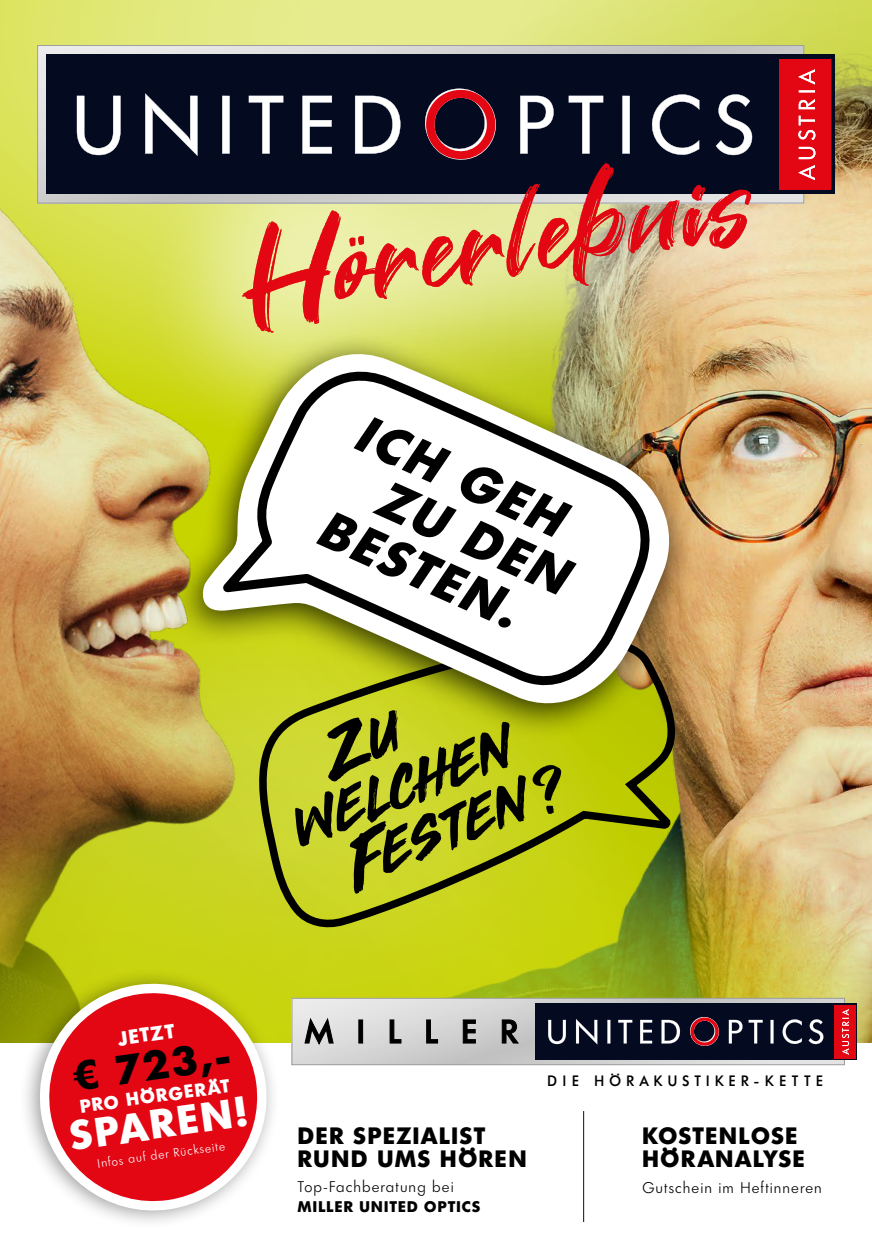
<style>
.page{position:relative;width:872px;height:1255px;background:#fff}
.page>*{position:absolute;margin:0;border:0;box-sizing:border-box;transform-origin:0 0}
.t1{font:136.8px "Great Sejagad";color:#e30613}
.t2{font:italic 800 51px "Limerick TS";color:#000}
.t3{font:800 39.9px "Limerick TS";color:#fff}
.t4{font:800 39.9px "Limerick TS";color:#000}
.t5{font:800 22.95px/22.4px "Limerick TS";letter-spacing:.08em;color:#000}
.t6{font:800 19.5px "Limerick TS";color:#fff}
.t7{font:800 18px "Limerick TS";color:#fff}
.t8{font:300 15px "Limerick TS";letter-spacing:.075em;color:#000}
.t9{font:800 15px "Limerick TS";letter-spacing:.095em;color:#000}
.t10{font:500 14.55px "Limerick TS";letter-spacing:.38em;color:#000}
.t11{font:300 12px "Limerick TS";color:#fff}
.s1{font-size:126.15px}
</style>
<div class="page">
<img style="left:292px;top:0;width:580px;height:798px">
<img style="left:0;top:59px;width:169px;height:424px">
<img style="left:0;top:483px;width:253px;height:257px">
<img style="left:97px;top:8px;width:775px;height:465px">
<svg style="left:0;top:740px;width:253px;height:303px;background:#a89721"></svg>
<img style="left:173px;top:761px;width:695px;height:282px">
<svg style="left:39px;top:47px;width:763px;height:154px;background:#c8c9ca"></svg>
<div style="left:37px;top:45px;width:767px;height:158px;border:1px solid #9d9d9c"></div>
<div style="left:46px;top:55px;width:788px;height:139px;background:#040b21"></div>
<div style="left:779px;top:59px;width:51px;height:130px;background:#e30613"></div>
<svg style="left:425px;top:88px;width:71px;height:72px"></svg>
<svg style="left:77px;top:93px;width:255px;height:63px"></svg>
<svg style="left:355px;top:96px;width:45px;height:58px"></svg>
<svg style="left:520px;top:94px;width:179px;height:61px"></svg>
<svg style="left:716px;top:94px;width:37px;height:62px"></svg>
<svg style="left:798px;top:165px;width:17px;height:15px"></svg>
<svg style="left:798px;top:147px;width:17px;height:12px"></svg>
<svg style="left:798px;top:116px;width:17px;height:24px"></svg>
<svg style="left:798px;top:99px;width:17px;height:10px"></svg>
<svg style="left:798px;top:90px;width:17px;height:2px"></svg>
<svg style="left:798px;top:69px;width:17px;height:15px"></svg>
<svg style="left:253px;top:739px;width:433px;height:196px;background:#a6b213"></svg>
<div style="left:169px;top:332px;width:524px;height:407px;background:#000;opacity:.75"></div>
<img style="left:196px;top:336px;width:483px;height:380px">
<svg style="left:215px;top:361px;width:446px;height:338px"></svg>
<svg style="left:532px;top:765px;width:29px;height:48px"></svg>
<svg style="left:295px;top:710px;width:231px;height:183px;background:#91981c"></svg>
<div style="left:18px;top:967px;width:263px;height:262px;background:#000;opacity:.4"></div>
<svg style="left:37px;top:981px;width:232px;height:234px"></svg>
<svg style="left:294px;top:1000px;width:548px;height:62px;background:#d0d0d1"></svg>
<div style="left:292px;top:998px;width:552px;height:66px;border:1px solid #9d9d9c"></div>
<div style="left:535px;top:1003px;width:322px;height:56px;background:#040b21"></div>
<div style="left:834px;top:1004px;width:21px;height:54px;background:#e30613"></div>
<svg style="left:842px;top:1009px;width:7px;height:45px"></svg>
<svg style="left:690px;top:1017px;width:29px;height:29px"></svg>
<svg style="left:548px;top:1019px;width:104px;height:25px"></svg>
<svg style="left:661px;top:1019px;width:19px;height:24px"></svg>
<svg style="left:729px;top:1019px;width:73px;height:25px"></svg>
<svg style="left:808px;top:1019px;width:16px;height:25px"></svg>
<svg style="left:304px;top:1017px;width:30px;height:28px"></svg>
<hr style="left:359px;top:1019px;width:3px;height:23px;background:#000">
<div style="left:358px;top:1019px;width:5px;height:24px;border:1px solid #000"></div>
<svg style="left:389px;top:1019px;width:12px;height:24px"></svg>
<svg style="left:426px;top:1019px;width:12px;height:24px"></svg>
<svg style="left:462px;top:1019px;width:14px;height:24px"></svg>
<svg style="left:501px;top:1019px;width:18px;height:24px"></svg>
<hr style="left:583px;top:1110px;width:1px;height:111px;background:#000">
<h1 class="t1" style="left:229px;top:204px;width:519px;rotate:-9deg">Hörerlebni<span class="s1">s</span></h1>
<h2 class="t2" style="left:372px;top:400px;width:223px;rotate:24deg">ICH GEH</h2>
<h2 class="t2" style="left:394px;top:465px;width:204px;rotate:24deg">ZU DEN</h2>
<h2 class="t2" style="left:335px;top:495px;width:214px;rotate:24deg">BESTEN.</h2>
<p class="t6" style="left:117px;top:1025px;width:58px;rotate:-8deg">JETZT</p>
<h3 class="t4" style="left:69px;top:1050px;width:160px;rotate:-8deg">€ 723,-</h3>
<p class="t7" style="left:79px;top:1094px;width:152px;rotate:-8deg">PRO HÖRGERÄT</p>
<h3 class="t3" style="left:67px;top:1110px;width:179px;rotate:-8deg">SPAREN!</h3>
<p class="t11" style="left:97px;top:1156px;width:130px;rotate:-8deg">Infos auf der Rückseite</p>
<p class="t5" style="left:298px;top:1124px;width:230px">DER SPEZIALIST<br>RUND UMS HÖREN</p>
<p class="t8" style="left:298px;top:1177px;width:157px">Top-Fachberatung bei</p>
<p class="t9" style="left:298px;top:1196px;width:184px">MILLER UNITED OPTICS</p>
<p class="t10" style="left:547px;top:1071px;width:277px">DIE HÖRAKUSTIKER-KETTE</p>
<p class="t5" style="left:642px;top:1124px;width:164px">KOSTENLOSE<br>HÖRANALYSE</p>
<p class="t8" style="left:642px;top:1178px;width:181px">Gutschein im Heftinneren</p>
</div>
